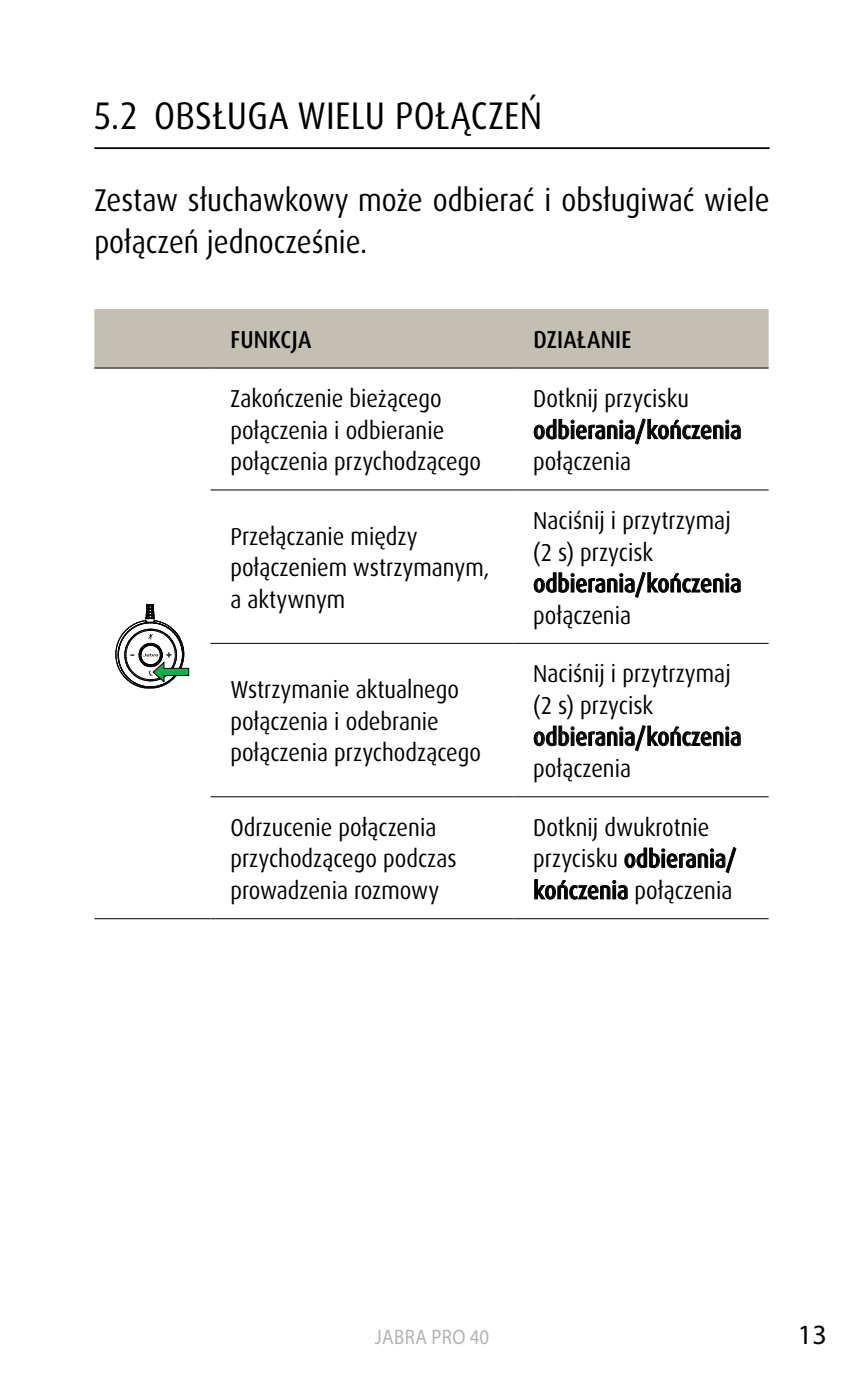
<style>
.page{position:relative;width:864px;height:1389px;background:#fff}
.page>*{position:absolute;margin:0;border:0;box-sizing:border-box;transform-origin:0 0}
.t1{font:38.5px "Dax Pro";letter-spacing:.01em;color:#000;scale:.9 1}
.t2{font:31.5px/42px "Dax Pro";color:#000;scale:.9 1}
.t3{font:28px "Myriad Pro";color:#000}
.t4{font:24.5px/31.5px "Dax Pro";color:#000;scale:.9 1}
.t5{font:500 24.5px "Dax Pro";color:#000;scale:.9 1}
.t6{font:21px "Myriad Pro";letter-spacing:.02em;color:#b1b4b6;scale:.9 1}
.s1{font-weight:500}
</style>
<div class="page">
<hr style="left:94px;top:147px;width:675px;height:2px;background:#000">
<div style="left:94px;top:309px;width:674px;height:58px;background:#c4c0b1"></div>
<hr style="left:94px;top:918px;width:116px;height:1px;background:#000">
<hr style="left:210px;top:489px;width:303px;height:2px;background:#000">
<hr style="left:513px;top:489px;width:255px;height:2px;background:#000">
<hr style="left:210px;top:643px;width:303px;height:1px;background:#000">
<hr style="left:513px;top:643px;width:255px;height:1px;background:#000">
<hr style="left:210px;top:796px;width:303px;height:1px;background:#000">
<hr style="left:513px;top:796px;width:255px;height:1px;background:#000">
<hr style="left:210px;top:918px;width:303px;height:1px;background:#000">
<hr style="left:513px;top:918px;width:255px;height:1px;background:#000">
<hr style="left:94px;top:367px;width:116px;height:2px;background:#000">
<hr style="left:210px;top:367px;width:303px;height:2px;background:#000">
<hr style="left:513px;top:367px;width:255px;height:2px;background:#000">
<svg style="left:115px;top:604px;width:74px;height:85px"></svg>
<div style="left:533px;top:425px;width:11px;height:14px;border:1px solid #000;border-radius:50%"></div>
<div style="left:536px;top:427px;width:5px;height:10px;border:1px solid #000;border-radius:50%"></div>
<svg style="left:545px;top:418px;width:113px;height:27px"></svg>
<div style="left:657px;top:425px;width:11px;height:14px;border:1px solid #000;border-radius:50%"></div>
<div style="left:660px;top:427px;width:6px;height:10px;border:1px solid #000;border-radius:50%"></div>
<svg style="left:670px;top:419px;width:70px;height:21px"></svg>
<div style="left:533px;top:578px;width:11px;height:15px;border:1px solid #000;border-radius:50%"></div>
<div style="left:536px;top:580px;width:5px;height:11px;border:1px solid #000;border-radius:50%"></div>
<svg style="left:545px;top:571px;width:113px;height:27px"></svg>
<div style="left:657px;top:578px;width:11px;height:15px;border:1px solid #000;border-radius:50%"></div>
<div style="left:660px;top:580px;width:6px;height:11px;border:1px solid #000;border-radius:50%"></div>
<svg style="left:670px;top:573px;width:70px;height:20px"></svg>
<div style="left:533px;top:732px;width:11px;height:14px;border:1px solid #000;border-radius:50%"></div>
<div style="left:536px;top:733px;width:5px;height:11px;border:1px solid #000;border-radius:50%"></div>
<svg style="left:545px;top:725px;width:113px;height:27px"></svg>
<div style="left:657px;top:732px;width:11px;height:14px;border:1px solid #000;border-radius:50%"></div>
<div style="left:660px;top:733px;width:6px;height:11px;border:1px solid #000;border-radius:50%"></div>
<svg style="left:670px;top:726px;width:70px;height:20px"></svg>
<div style="left:624px;top:854px;width:11px;height:14px;border:1px solid #000;border-radius:50%"></div>
<div style="left:627px;top:855px;width:5px;height:11px;border:1px solid #000;border-radius:50%"></div>
<svg style="left:636px;top:847px;width:100px;height:27px"></svg>
<svg style="left:534px;top:879px;width:11px;height:21px"></svg>
<div style="left:545px;top:885px;width:10px;height:14px;border:1px solid #000;border-radius:50%"></div>
<div style="left:547px;top:887px;width:6px;height:10px;border:1px solid #000;border-radius:50%"></div>
<svg style="left:557px;top:880px;width:71px;height:20px"></svg>
<h1 class="t1" style="left:94px;top:91px;width:499px">5.2 OBSŁUGA WIELU POŁĄCZEŃ</h1>
<p class="t2" style="left:94px;top:179px;width:751px">Zestaw słuchawkowy może odbierać i obsługiwać wiele połączeń jednocześnie.</p>
<p class="t5" style="left:230px;top:324px;width:91px">FUNKCJA</p>
<p class="t5" style="left:533px;top:324px;width:110px">DZIAŁANIE</p>
<p class="t4" style="left:230px;top:383px;width:280px">Zakończenie bieżącego połączenia i odbieranie połączenia przychodzącego</p>
<p class="t4" style="left:533px;top:383px;width:174px">Dotknij przycisku</p>
<p class="t5" style="left:533px;top:414px;width:233px">odbierania/kończenia</p>
<p class="t4" style="left:533px;top:446px;width:110px">połączenia</p>
<p class="t4" style="left:230px;top:521px;width:289px">Przełączanie między połączeniem wstrzymanym, a aktywnym</p>
<p class="t4" style="left:230px;top:674px;width:280px">Wstrzymanie aktualnego połączenia i odebranie połączenia przychodzącego</p>
<p class="t4" style="left:533px;top:505px;width:221px">Naciśnij i przytrzymaj (2 s) przycisk</p>
<p class="t5" style="left:533px;top:568px;width:233px">odbierania/kończenia</p>
<p class="t4" style="left:533px;top:599px;width:110px">połączenia</p>
<p class="t4" style="left:533px;top:658px;width:221px">Naciśnij i przytrzymaj (2 s) przycisk</p>
<p class="t5" style="left:533px;top:721px;width:233px">odbierania/kończenia</p>
<p class="t4" style="left:533px;top:753px;width:110px">połączenia</p>
<p class="t4" style="left:230px;top:812px;width:253px">Odrzucenie połączenia przychodzącego podczas prowadzenia rozmowy</p>
<p class="t4" style="left:533px;top:812px;width:227px">Dotknij dwukrotnie przycisku <span class="s1">odbierania/ kończenia</span> połączenia</p>
<p class="t6" style="left:375px;top:1324px;width:128px">JABRA PRO 40</p>
<p class="t3" style="left:797px;top:1317px;width:30px">13</p>
</div>
